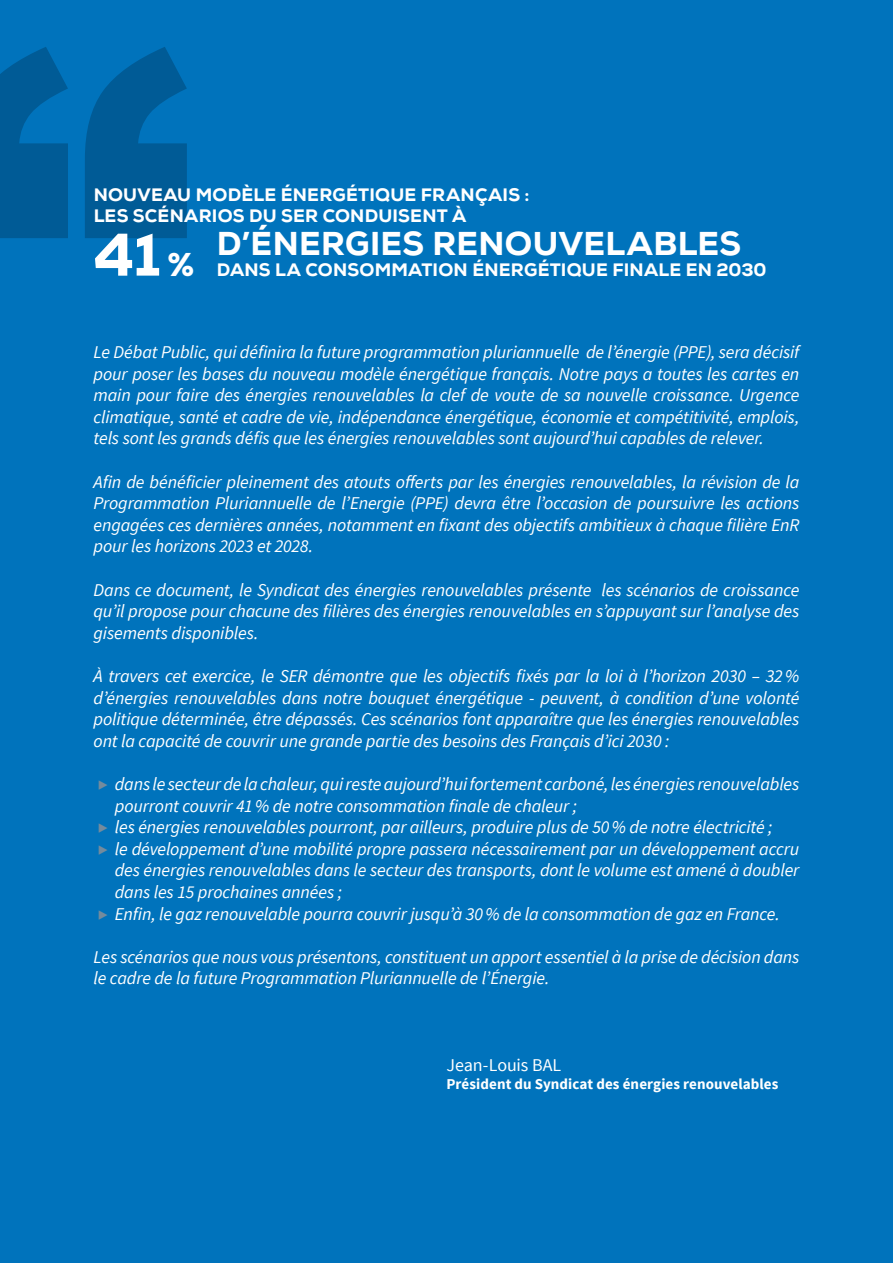
<style>
.page{position:relative;width:893px;height:1263px;background:#0073bc}
.page>*{position:absolute;margin:0;border:0;box-sizing:border-box;transform-origin:0 0}
.t1{font:800 60px "Nexa";color:#fff}
.t2{font:800 33px "Nexa";letter-spacing:.01em;color:#fff}
.t3{font:italic 18px/21.6px "Source Sans Pro";letter-spacing:-.01em;color:#fff;text-align:justify}
.t4{font:800 18px/21px "Nexa";letter-spacing:.01em;color:#fff}
.t5{font:18px "Source Sans Pro";letter-spacing:-.005em;color:#fff}
.t6{font:700 15px "Source Sans Pro";letter-spacing:.005em;color:#fff}
.s1{font-size:33px}
.s2{font-weight:300;font-style:normal;color:#748b9d}
</style>
<div class="page">
<svg style="left:0;top:47px;width:187px;height:191px"></svg>
<p class="t4" style="left:94px;top:184px;width:437px">NOUVEAU MODÈLE ÉNERGÉTIQUE FRANÇAIS :<br>LES SCÉNARIOS DU SER CONDUISENT À</p>
<h1 class="t1" style="left:94px;top:217px;width:102px">41 <span class="s1">%</span></h1>
<h2 class="t2" style="left:217px;top:222px;width:526px">D’ÉNERGIES RENOUVELABLES</h2>
<p class="t4" style="left:217px;top:259px;width:551px">DANS LA CONSOMMATION ÉNERGÉTIQUE FINALE EN 2030</p>
<p class="t3" style="left:94px;top:341px;width:707px">Le Débat Public, qui définira la future programmation pluriannuelle de l’énergie (PPE), sera décisif pour poser les bases du nouveau modèle énergétique français. Notre pays a toutes les cartes en main pour faire des énergies renouvelables la clef de voute de sa nouvelle croissance. Urgence climatique, santé et cadre de vie, indépendance énergétique, économie et compétitivité, emplois, tels sont les grands défis que les énergies renouvelables sont aujourd’hui capables de relever.</p>
<p class="t3" style="left:94px;top:471px;width:707px">Afin de bénéficier pleinement des atouts offerts par les énergies renouvelables, la révision de la Programmation Pluriannuelle de l’Energie (PPE) devra être l’occasion de poursuivre les actions engagées ces dernières années, notamment en fixant des objectifs ambitieux à chaque filière EnR pour les horizons 2023 et 2028.</p>
<p class="t3" style="left:94px;top:579px;width:707px">Dans ce document, le Syndicat des énergies renouvelables présente les scénarios de croissance qu’il propose pour chacune des filières des énergies renouvelables en s’appuyant sur l’analyse des gisements disponibles.</p>
<p class="t3" style="left:94px;top:665px;width:707px">À travers cet exercice, le SER démontre que les objectifs fixés par la loi à l’horizon 2030 – 32% d’énergies renouvelables dans notre bouquet énergétique - peuvent, à condition d’une volonté politique déterminée, être dépassés. Ces scénarios font apparaître que les énergies renouvelables ont la capacité de couvrir une grande partie des besoins des Français d’ici 2030 :</p>
<p class="t3" style="left:98px;top:773px;width:703px"><span class="s2">▶</span> dans le secteur de la chaleur, qui reste aujourd’hui fortement carboné, les énergies renouvelables</p>
<p class="t3" style="left:115px;top:795px;width:464px">pourront couvrir 41% de notre consommation finale de chaleur ;</p>
<p class="t3" style="left:98px;top:816px;width:676px"><span class="s2">▶</span> les énergies renouvelables pourront, par ailleurs, produire plus de 50% de notre électricité ;</p>
<p class="t3" style="left:98px;top:838px;width:703px"><span class="s2">▶</span> le développement d’une mobilité propre passera nécessairement par un développement accru</p>
<p class="t3" style="left:115px;top:860px;width:686px">des énergies renouvelables dans le secteur des transports, dont le volume est amené à doubler</p>
<p class="t3" style="left:115px;top:881px;width:229px">dans les 15 prochaines années ;</p>
<p class="t3" style="left:98px;top:903px;width:684px"><span class="s2">▶</span> Enfin, le gaz renouvelable pourra couvrir jusqu’à 30% de la consommation de gaz en France.</p>
<p class="t3" style="left:94px;top:946px;width:707px">Les scénarios que nous vous présentons, constituent un apport essentiel à la prise de décision dans le cadre de la future Programmation Pluriannuelle de l’Énergie.</p>
<p class="t5" style="left:446px;top:1054px;width:116px">Jean-Louis BAL</p>
<p class="t6" style="left:446px;top:1074px;width:333px">Président du Syndicat des énergies renouvelables</p>
</div>
